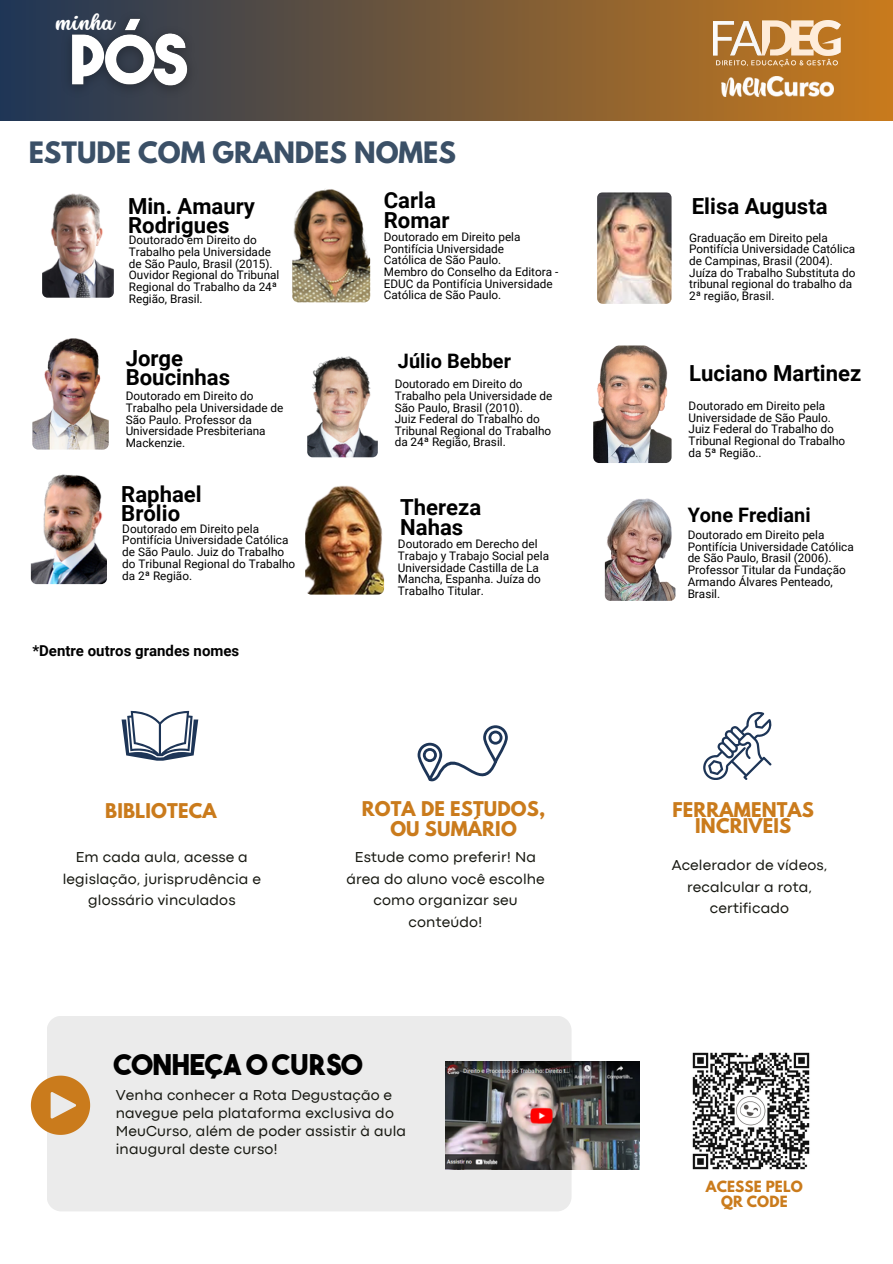
<style>
.page{position:relative;width:893px;height:1264px;background:#fff}
.page>*{position:absolute;margin:0;border:0;box-sizing:border-box;transform-origin:0 0}
.t1{font:28.5px "The Bold Font";color:#000}
.t2{font:700 26.1px "League Spartan";color:#3b5067}
.t3{font:700 22.05px "Roboto";color:#000}
.t4{font:21.9px "Stars Love";color:#fff}
.t5{font:700 19.95px "Roboto";color:#000}
.t6{font:700 18px/15.8px "League Spartan";letter-spacing:.01em;color:#ca7b1c;text-align:center}
.t7{font:15px/21.3px "Codec Pro";letter-spacing:.01em;color:#171811;text-align:center}
.t8{font:700 15px "Roboto";color:#000}
.t9{font:700 13.65px "League Spartan";letter-spacing:.01em;color:#ca7b1c}
.t10{font:11.7px/11.7px "Roboto";color:#000}
</style>
<div class="page">
<div style="left:0;top:0;width:892px;height:120px;background:linear-gradient(to right,#1f3656,#c97b1d)"></div>
<img style="left:713px;top:20px;width:127px;height:46px">
<img style="left:721px;top:77px;width:112px;height:19px">
<img style="left:42px;top:190px;width:72px;height:108px;border-radius:5px">
<img style="left:597px;top:192px;width:74px;height:112px;border-radius:6px">
<img style="left:307px;top:351px;width:71px;height:106px;border-radius:5px">
<img style="left:604px;top:495px;width:71px;height:106px;border-radius:5px">
<svg style="left:121px;top:711px;width:77px;height:49px"></svg>
<svg style="left:417px;top:725px;width:90px;height:56px"></svg>
<svg style="left:703px;top:711px;width:68px;height:68px"></svg>
<div style="left:47px;top:1016px;width:524px;height:195px;background:#ebebeb"></div>
<svg style="left:31px;top:1075px;width:59px;height:59px;background:#d6a05f"></svg>
<img style="left:445px;top:1060px;width:194px;height:108px">
<img style="left:56px;top:5px;width:148px;height:99px">
<img style="left:292px;top:185px;width:78px;height:117px;border-radius:6px">
<img style="left:32px;top:335px;width:77px;height:114px;border-radius:6px">
<img style="left:593px;top:345px;width:78px;height:118px;border-radius:6px">
<img style="left:31px;top:470px;width:76px;height:114px;border-radius:6px">
<img style="left:305px;top:476px;width:79px;height:118px;border-radius:6px">
<img style="left:692px;top:1052px;width:118px;height:118px">
<p class="t4" style="left:56px;top:10px;width:60px">minha</p>
<p class="t2" style="left:29px;top:140px;width:428px">ESTUDE COM GRANDES NOMES</p>
<p class="t3" style="left:128px;top:193px;width:128px">Min. Amaury</p>
<p class="t3" style="left:128px;top:213px;width:103px">Rodrigues</p>
<p class="t3" style="left:384px;top:188px;width:54px">Carla</p>
<p class="t3" style="left:384px;top:207px;width:67px">Romar</p>
<p class="t10" style="left:384px;top:231px;width:138px">Doutorado em Direito pela</p>
<p class="t10" style="left:384px;top:243px;width:122px">Pontifícia Universidade</p>
<p class="t10" style="left:384px;top:254px;width:119px">Católica de São Paulo.</p>
<p class="t10" style="left:384px;top:266px;width:176px">Membro do Conselho da Editora -<br>EDUC da Pontifícia Universidade<br>Católica de São Paulo.</p>
<p class="t10" style="left:129px;top:235px;width:145px">Doutorado em Direito do<br>Trabalho pela Universidade de São Paulo, Brasil (2015).</p>
<p class="t10" style="left:129px;top:269px;width:152px">Ouvidor Regional do Tribunal<br>Regional do Trabalho da 24ª<br>Região, Brasil.</p>
<p class="t3" style="left:126px;top:345px;width:59px">Jorge</p>
<p class="t3" style="left:126px;top:365px;width:106px">Boucinhas</p>
<p class="t10" style="left:126px;top:390px;width:159px">Doutorado em Direito do<br>Trabalho pela Universidade de<br>São Paulo. Professor da<br>Universidade Presbiteriana<br>Mackenzie.</p>
<p class="t5" style="left:398px;top:349px;width:114px">Júlio Bebber</p>
<p class="t10" style="left:394px;top:378px;width:159px">Doutorado em Direito do<br>Trabalho pela Universidade de<br>São Paulo, Brasil (2010).</p>
<p class="t10" style="left:394px;top:413px;width:158px">Juiz Federal do Trabalho do<br>Tribunal Regional do Trabalho da 24ª Região, Brasil.</p>
<p class="t3" style="left:691px;top:193px;width:137px">Elisa Augusta</p>
<p class="t10" style="left:689px;top:232px;width:167px">Graduação em Direito pela<br>Pontifícia Universidade Católica de Campinas, Brasil (2004).</p>
<p class="t10" style="left:689px;top:267px;width:168px">Juíza do Trabalho Substituta do tribunal regional do trabalho da<br>2ª região, Brasil.</p>
<p class="t3" style="left:689px;top:360px;width:174px">Luciano Martinez</p>
<p class="t10" style="left:688px;top:400px;width:144px">Doutorado em Direito pela<br>Universidade de São Paulo.</p>
<p class="t10" style="left:688px;top:423px;width:158px">Juiz Federal do Trabalho do<br>Tribunal Regional do Trabalho da 5ª Região..</p>
<p class="t3" style="left:121px;top:481px;width:82px">Raphael</p>
<p class="t3" style="left:121px;top:500px;width:60px">Brólio</p>
<p class="t10" style="left:122px;top:522px;width:174px">Doutorado em Direito pela<br>Pontifícia Universidade Católica de São Paulo. Juiz do Trabalho do Tribunal Regional do Trabalho da 2ª Região.</p>
<p class="t8" style="left:32px;top:642px;width:208px">*Dentre outros grandes nomes</p>
<p class="t3" style="left:400px;top:495px;width:83px">Thereza</p>
<p class="t3" style="left:400px;top:514px;width:65px">Nahas</p>
<p class="t10" style="left:398px;top:538px;width:153px">Doutorado em Derecho del<br>Trabajo y Trabajo Social pela<br>Universidade Castilla de La<br>Mancha, Espanha. Juíza do<br>Trabalho Titular.</p>
<p class="t10" style="left:687px;top:529px;width:168px">Doutorado em Direito pela<br>Pontifícia Universidade Católica de São Paulo, Brasil (2006).</p>
<p class="t5" style="left:687px;top:503px;width:124px">Yone Frediani</p>
<p class="t10" style="left:687px;top:564px;width:160px">Professor Titular da Fundação<br>Armando Álvares Penteado,<br>Brasil.</p>
<p class="t6" style="left:105px;top:805px;width:113px">BIBLIOTECA</p>
<p class="t7" style="left:63px;top:848px;width:200px">Em cada aula, acesse a legislação, jurisprudência e glossário vinculados</p>
<p class="t6" style="left:362px;top:800px;width:185px;line-height:20.2px">ROTA DE ESTUDOS,<br>OU SUMÁRIO</p>
<p class="t7" style="left:346px;top:848px;width:200px">Estude como preferir! Na área do aluno você escolhe como organizar seu conteúdo!</p>
<p class="t6" style="left:672px;top:804px;width:143px">FERRAMENTAS<br>INCRÍVEIS</p>
<p class="t7" style="left:671px;top:855px;width:157px">Acelerador de vídeos, recalcular a rota, certificado</p>
<p class="t1" style="left:114px;top:1053px;width:250px">CONHEÇA O CURSO</p>
<p class="t7" style="left:116px;top:1086px;width:292px;line-height:18px;text-align:left">Venha conhecer a Rota Degustação e navegue pela plataforma exclusiva do MeuCurso, além de poder assistir à aula inaugural deste curso!</p>
<p class="t9" style="left:705px;top:1179px;width:99px">ACESSE PELO</p>
<p class="t9" style="left:721px;top:1194px;width:68px">QR CODE</p>
</div>
